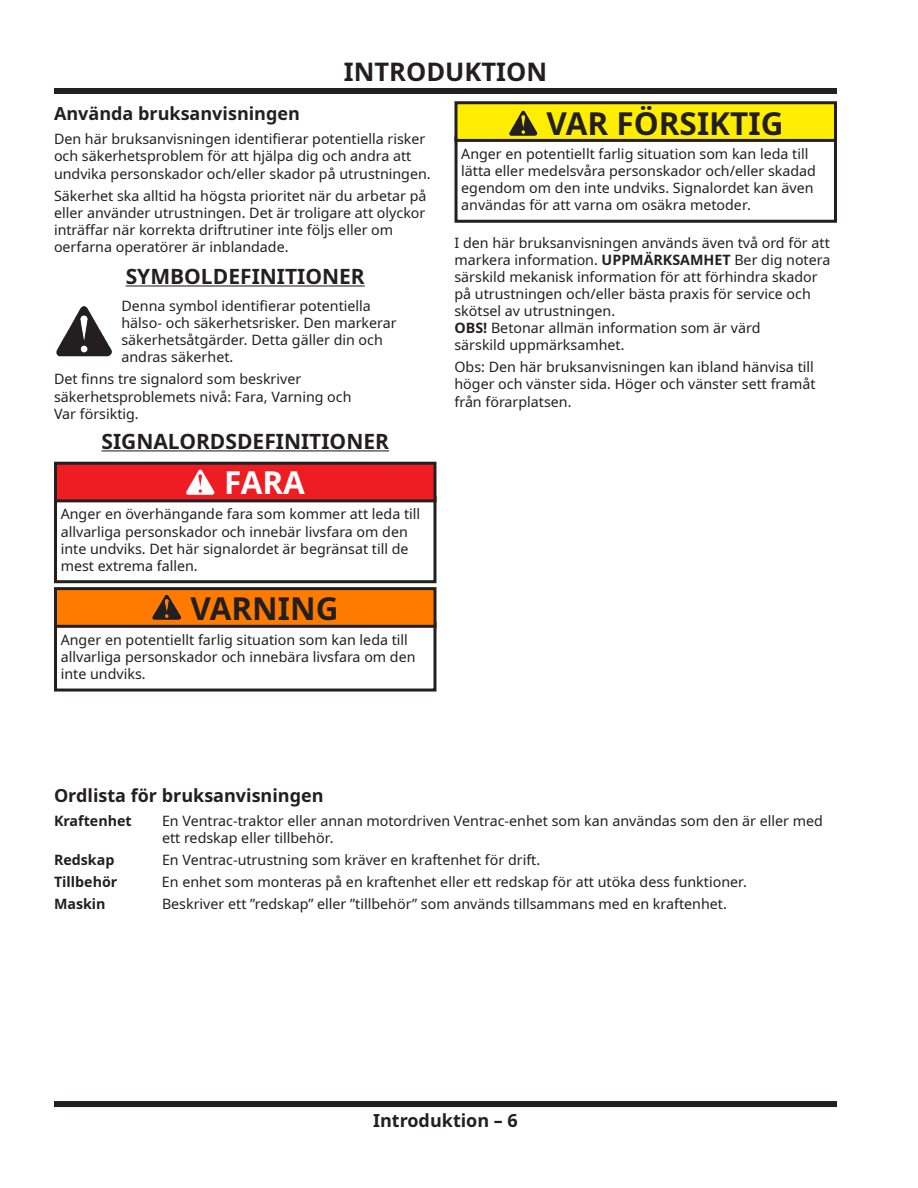
<style>
.page{position:relative;width:918px;height:1188px;background:#fff}
.page>*{position:absolute;margin:0;border:0;box-sizing:border-box;transform-origin:0 0}
.t1{font:700 31.5px "Noto Sans";color:#231f20}
.t2{font:700 31.5px "Noto Sans";color:#fff}
.t3{font:700 25.5px "Noto Sans";color:#231f20}
.t4{font:700 21px "Noto Sans";color:#231f20}
.t5{font:700 18px "Noto Sans";color:#231f20}
.t6{font:14.25px/17.1px "Noto Sans";color:#231f20}
.t7{font:700 14.25px "Noto Sans";color:#231f20}
.s1{font-weight:700}
</style>
<div class="page">
<div style="left:54px;top:88px;width:783px;height:6px;background:#231f20"></div>
<div style="left:54px;top:1101px;width:783px;height:6px;background:#231f20"></div>
<hr style="left:126px;top:285px;width:239px;height:2px;background:#231f20">
<hr style="left:101px;top:450px;width:288px;height:1px;background:#231f20">
<div style="left:54px;top:496px;width:382px;height:87px;border:3px solid #231f20"></div>
<div style="left:54px;top:621px;width:382px;height:71px;border:3px solid #231f20"></div>
<img style="left:56px;top:306px;width:56px;height:51px">
<div style="left:56px;top:463px;width:379px;height:38px;background:#ee1d23"></div>
<img style="left:186px;top:469px;width:29px;height:26px">
<div style="left:54px;top:462px;width:383px;height:40px;border:3px solid #231f20"></div>
<div style="left:56px;top:589px;width:379px;height:37px;background:#ff7b00"></div>
<img style="left:152px;top:594px;width:30px;height:26px">
<div style="left:54px;top:587px;width:383px;height:41px;border:3px solid #231f20"></div>
<div style="left:455px;top:136px;width:382px;height:87px;border:3px solid #231f20"></div>
<div style="left:456px;top:103px;width:380px;height:37px;background:#ffee01"></div>
<img style="left:509px;top:110px;width:29px;height:26px">
<div style="left:454px;top:101px;width:383px;height:41px;border:3px solid #231f20"></div>
<h2 class="t3" style="left:344px;top:54px;width:205px">INTRODUKTION</h2>
<p class="t5" style="left:54px;top:101px;width:248px">Använda bruksanvisningen</p>
<p class="t6" style="left:54px;top:131px;width:378px">Den här bruksanvisningen identifierar potentiella risker och säkerhetsproblem för att hjälpa dig och andra att undvika personskador och/eller skador på utrustningen.</p>
<p class="t6" style="left:54px;top:187px;width:374px">Säkerhet ska alltid ha högsta prioritet när du arbetar på eller använder utrustningen. Det är troligare att olyckor inträffar när korrekta driftrutiner inte följs eller om oerfarna operatörer är inblandade.</p>
<h3 class="t4" style="left:126px;top:261px;width:241px">SYMBOLDEFINITIONER</h3>
<p class="t6" style="left:122px;top:298px;width:277px">Denna symbol identifierar potentiella hälso- och säkerhetsrisker. Den markerar säkerhetsåtgärder. Detta gäller din och andras säkerhet.</p>
<p class="t6" style="left:54px;top:371px;width:299px">Det finns tre signalord som beskriver säkerhetsproblemets nivå: Fara, Varning och<br>Var försiktig.</p>
<h3 class="t4" style="left:101px;top:426px;width:289px">SIGNALORDSDEFINITIONER</h3>
<h1 class="t2" style="left:224px;top:460px;width:82px">FARA</h1>
<p class="t6" style="left:61px;top:506px;width:361px">Anger en överhängande fara som kommer att leda till allvarliga personskador och innebär livsfara om den inte undviks. Det här signalordet är begränsat till de mest extrema fallen.</p>
<h1 class="t1" style="left:191px;top:586px;width:150px">VARNING</h1>
<p class="t6" style="left:61px;top:632px;width:356px">Anger en potentiellt farlig situation som kan leda till allvarliga personskador och innebära livsfara om den inte undviks.</p>
<h1 class="t1" style="left:547px;top:102px;width:238px">VAR FÖRSIKTIG</h1>
<p class="t6" style="left:461px;top:146px;width:356px">Anger en potentiellt farlig situation som kan leda till lätta eller medelsvåra personskador och/eller skadad egendom om den inte undviks. Signalordet kan även användas för att varna om osäkra metoder.</p>
<p class="t6" style="left:454px;top:234px;width:377px">I den här bruksanvisningen används även två ord för att markera information. <span class="s1">UPPMÄRKSAMHET</span> Ber dig notera särskild mekanisk information för att förhindra skador på utrustningen och/eller bästa praxis för service och skötsel av utrustningen.<br><span class="s1">OBS!</span> Betonar allmän information som är värd<br>särskild uppmärksamhet.</p>
<p class="t6" style="left:454px;top:359px;width:363px">Obs: Den här bruksanvisningen kan ibland hänvisa till höger och vänster sida. Höger och vänster sett framåt från förarplatsen.</p>
<p class="t5" style="left:54px;top:783px;width:271px">Ordlista för bruksanvisningen</p>
<p class="t7" style="left:54px;top:811px;width:79px">Kraftenhet</p>
<p class="t6" style="left:162px;top:813px;width:663px">En Ventrac-traktor eller annan motordriven Ventrac-enhet som kan användas som den är eller med ett redskap eller tillbehör.</p>
<p class="t7" style="left:54px;top:850px;width:62px">Redskap</p>
<p class="t6" style="left:162px;top:852px;width:380px">En Ventrac-utrustning som kräver en kraftenhet för drift.</p>
<p class="t7" style="left:54px;top:872px;width:65px">Tillbehör</p>
<p class="t6" style="left:162px;top:874px;width:587px">En enhet som monteras på en kraftenhet eller ett redskap för att utöka dess funktioner.</p>
<p class="t7" style="left:54px;top:894px;width:53px">Maskin</p>
<p class="t6" style="left:162px;top:896px;width:566px">Beskriver ett ”redskap” eller ”tillbehör” som används tillsammans med en kraftenhet.</p>
<p class="t5" style="left:373px;top:1108px;width:146px">Introduktion – 6</p>
</div>
